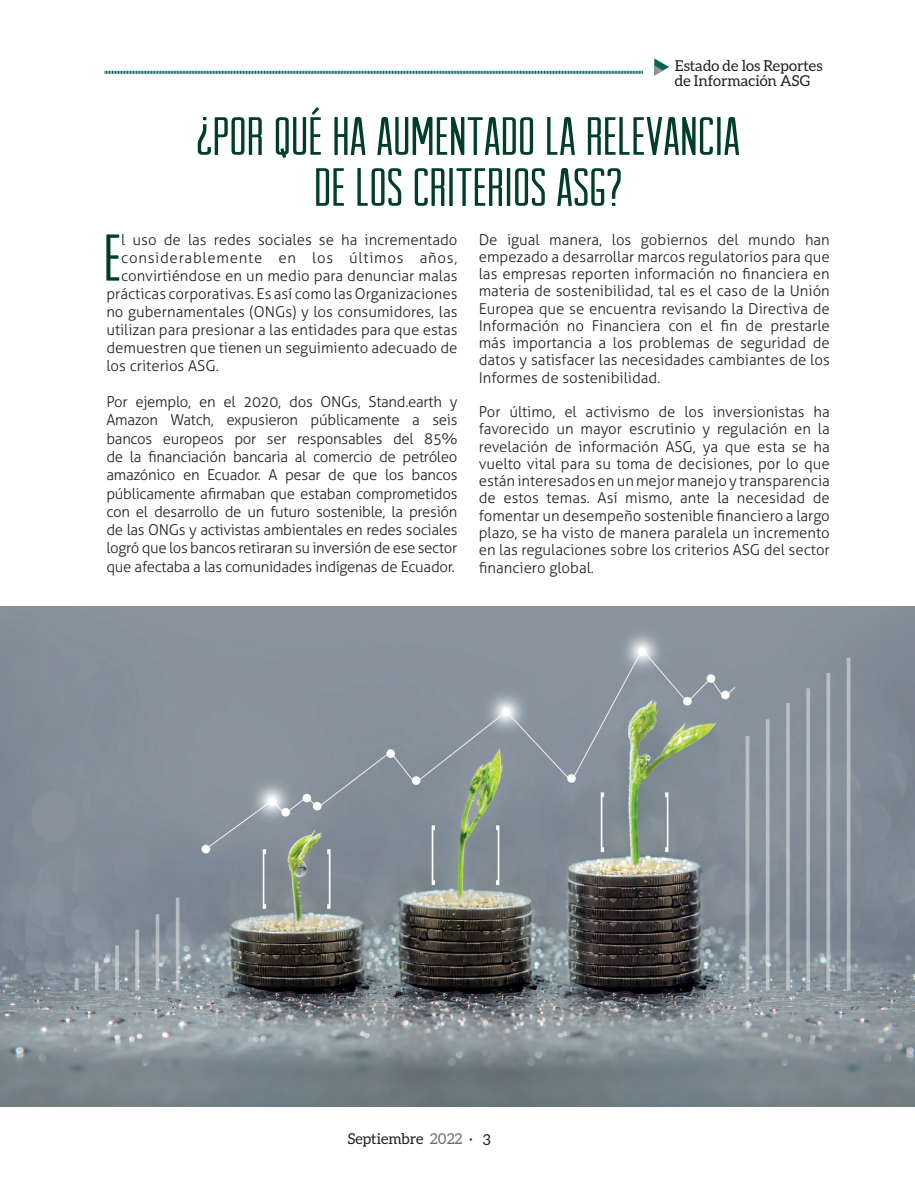
<style>
.page{position:relative;width:915px;height:1191px;background:#fff}
.page>*{position:absolute;margin:0;border:0;box-sizing:border-box;transform-origin:0 0}
.t1{font:66.45px "Arvil Sans";color:#003d2a}
.t2{font:54px/51px "Arvil Sans";color:#003d2a;text-align:center}
.t3{font:300 15px/18.3px "Aller";color:#231f20;text-align:justify}
.t4{font:15px/15px "Aleo";color:#231f20}
.t5{font:300 15px "Aller";letter-spacing:.05em;color:#231f20}
.s1{color:#6c6d70}
</style>
<div class="page">
<svg style="left:654px;top:58px;width:14px;height:17px"></svg>
<svg style="left:104px;top:70px;width:538px;height:4px"></svg>
<img style="left:0;top:606px;width:914px;height:500px">
<p class="t4" style="left:674px;top:58px;width:149px">Estado de los Reportes de Información ASG</p>
<h2 class="t2" style="left:196px;top:109px;width:545px">¿POR QUÉ HA AUMENTADO LA RELEVANCIA<br>DE LOS CRITERIOS ASG?</h2>
<p class="t3" style="left:478px;top:231px;width:352px;line-height:17.2px">De igual manera, los gobiernos del mundo han empezado a desarrollar marcos regulatorios para que las empresas reporten información no financiera en materia de sostenibilidad, tal es el caso de la Unión Europea que se encuentra revisando la Directiva de Información no Financiera con el fin de prestarle más importancia a los problemas de seguridad de datos y satisfacer las necesidades cambiantes de los Informes de sostenibilidad.</p>
<p class="t3" style="left:478px;top:403px;width:352px;line-height:17.4px">Por último, el activismo de los inversionistas ha favorecido un mayor escrutinio y regulación en la revelación de información ASG, ya que esta se ha vuelto vital para su toma de decisiones, por lo que están interesados en un mejor manejo y transparencia de estos temas. Así mismo, ante la necesidad de fomentar un desempeño sostenible financiero a largo plazo, se ha visto de manera paralela un incremento en las regulaciones sobre los criterios ASG del sector financiero global.</p>
<h1 class="t1" style="left:104px;top:221px;width:19px">E</h1>
<p class="t3" style="left:121px;top:230px;width:337px">l uso de las redes sociales se ha incrementado</p>
<p class="t5" style="left:121px;top:248px;width:337px">considerablemente en los últimos años,</p>
<p class="t3" style="left:121px;top:266px;width:337px">convirtiéndose en un medio para denunciar malas</p>
<p class="t3" style="left:106px;top:284px;width:352px">prácticas corporativas. Es así como las Organizaciones</p>
<p class="t3" style="left:106px;top:302px;width:352px">no gubernamentales (ONGs) y los consumidores, las</p>
<p class="t3" style="left:106px;top:320px;width:352px">utilizan para presionar a las entidades para que estas</p>
<p class="t3" style="left:106px;top:338px;width:352px">demuestren que tienen un seguimiento adecuado de</p>
<p class="t3" style="left:106px;top:356px;width:114px">los criterios ASG.</p>
<p class="t3" style="left:106px;top:392px;width:352px">Por ejemplo, en el 2020, dos ONGs, Stand.earth y Amazon Watch, expusieron públicamente a seis bancos europeos por ser responsables del 85% de la financiación bancaria al comercio de petróleo amazónico en Ecuador. A pesar de que los bancos públicamente afirmaban que estaban comprometidos con el desarrollo de un futuro sostenible, la presión de las ONGs y activistas ambientales en redes sociales logró que los bancos retiraran su inversión de ese sector que afectaba a las comunidades indígenas de Ecuador.</p>
<p class="t4" style="left:348px;top:1131px;width:144px">Septiembre <span class="s1">2022</span> · 3</p>
</div>
